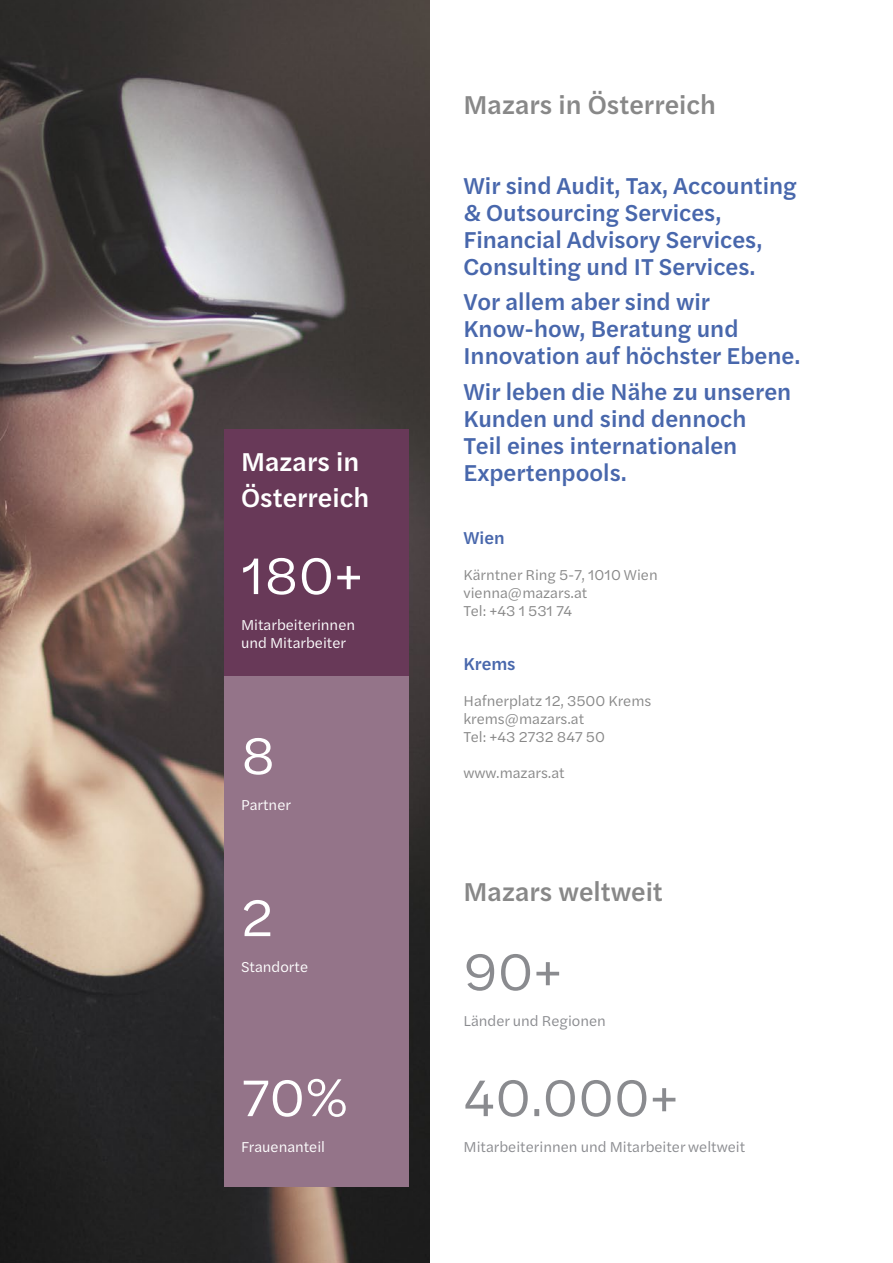
<style>
.page{position:relative;width:893px;height:1263px;background:#fff}
.page>*{position:absolute;margin:0;border:0;box-sizing:border-box;transform-origin:0 0}
.t1{font:54px "Halyard Text";color:#8a8b8f}
.t2{font:54px "Halyard Text";color:#fff}
.t3{font:500 27px "Halyard Text";color:#888}
.t4{font:500 27px/36px "Halyard Text";color:#fff}
.t5{font:500 24px/27px "Halyard Text";color:#4867ac}
.t6{font:500 18px "Halyard Text";color:#4867ac}
.t7{font:15px/18px "Halyard Text";color:#888}
.t8{font:15px/18px "Halyard Text";color:#fff}
.t9{font:15px "Halyard Text";color:#8a8b8f}
</style>
<div class="page">
<img style="left:0;top:0;width:429px;height:1263px">
<div style="left:224px;top:676px;width:184px;height:170px;background:#947489"></div>
<div style="left:224px;top:846px;width:184px;height:170px;background:#947489"></div>
<div style="left:224px;top:1016px;width:184px;height:170px;background:#947489"></div>
<div style="left:224px;top:429px;width:184px;height:247px;background:#683958"></div>
<p class="t4" style="left:241px;top:443px;width:130px">Mazars in<br>Österreich</p>
<h1 class="t2" style="left:241px;top:537px;width:123px">180+</h1>
<p class="t8" style="left:241px;top:615px;width:116px">Mitarbeiterinnen und Mitarbeiter</p>
<h1 class="t2" style="left:241px;top:717px;width:36px">8</h1>
<p class="t8" style="left:241px;top:795px;width:51px">Partner</p>
<h1 class="t2" style="left:241px;top:879px;width:34px">2</h1>
<p class="t8" style="left:241px;top:957px;width:68px">Standorte</p>
<h1 class="t2" style="left:241px;top:1059px;width:109px">70%</h1>
<p class="t8" style="left:241px;top:1137px;width:86px">Frauenanteil</p>
<p class="t3" style="left:463px;top:85px;width:254px">Mazars in Österreich</p>
<p class="t5" style="left:463px;top:171px;width:335px">Wir sind Audit, Tax, Accounting &amp; Outsourcing Services,<br>Financial Advisory Services,<br>Consulting und IT Services.</p>
<p class="t5" style="left:463px;top:287px;width:338px">Vor allem aber sind wir<br>Know-how, Beratung und<br>Innovation auf höchster Ebene.</p>
<p class="t5" style="left:463px;top:377px;width:329px">Wir leben die Nähe zu unseren<br>Kunden und sind dennoch<br>Teil eines internationalen<br>Expertenpools.</p>
<p class="t6" style="left:463px;top:524px;width:43px">Wien</p>
<p class="t7" style="left:463px;top:565px;width:196px">Kärntner Ring 5-7, 1010 Wien vienna@mazars.at<br>Tel: +43 1 531 74</p>
<p class="t6" style="left:463px;top:650px;width:54px">Krems</p>
<p class="t7" style="left:463px;top:691px;width:189px">Hafnerplatz 12, 3500 Krems krems@mazars.at<br>Tel: +43 2732 847 50</p>
<p class="t7" style="left:463px;top:763px;width:103px">www.mazars.at</p>
<p class="t3" style="left:463px;top:872px;width:201px">Mazars weltweit</p>
<h1 class="t1" style="left:463px;top:933px;width:100px">90+</h1>
<p class="t9" style="left:463px;top:1010px;width:144px">Länder und Regionen</p>
<h1 class="t1" style="left:463px;top:1059px;width:216px">40.000+</h1>
<p class="t9" style="left:463px;top:1136px;width:283px">Mitarbeiterinnen und Mitarbeiter weltweit</p>
</div>
